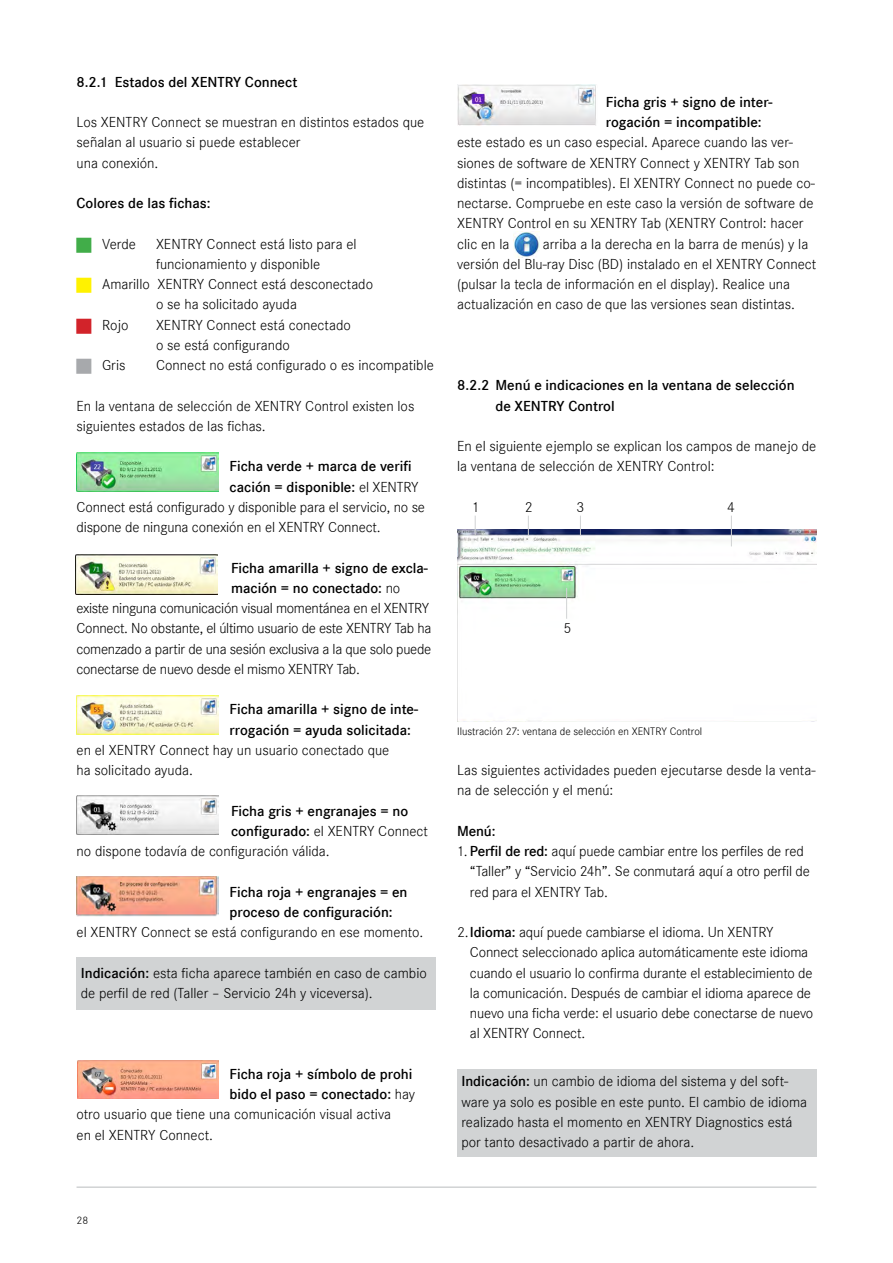
<style>
.page{position:relative;width:893px;height:1263px;background:#fff}
.page>*{position:absolute;margin:0;border:0;box-sizing:border-box;transform-origin:0 0}
.t1{font:15px/20.2px "Corporate S Ligh";color:#000}
.t2{font:600 15px/20.2px "Corporate S";color:#000}
.t3{font:15px/20.2px "Corporate S Ligh";letter-spacing:-.02em;color:#000}
.t4{font:11.25px "Corporate S Ligh";color:#000}
.s1{color:#41ad49}
.s2{color:#fff200}
.s3{color:#d2232a}
.s4{color:#a7a9ac}
.s5{font-family:"Corporate S Ligh";font-weight:400}
.s6{font-family:"Corporate S";font-weight:600}
</style>
<div class="page">
<hr style="left:77px;top:1186px;width:739px;height:2px;background:#d1d3d4">
<div style="left:457px;top:1069px;width:359px;height:88px;background:#d1d3d4"></div>
<img style="left:457px;top:530px;width:359px;height:192px">
<div style="left:76px;top:958px;width:360px;height:52px;background:#d1d3d4"></div>
<img style="left:76px;top:453px;width:143px;height:39px">
<img style="left:76px;top:555px;width:142px;height:39px">
<img style="left:76px;top:695px;width:143px;height:39px">
<img style="left:76px;top:796px;width:143px;height:39px">
<img style="left:76px;top:877px;width:143px;height:39px">
<img style="left:78px;top:1060px;width:141px;height:39px">
<img style="left:457px;top:84px;width:139px;height:41px">
<img style="left:513px;top:231px;width:26px;height:26px">
<svg style="left:475px;top:516px;width:1px;height:20px"></svg>
<svg style="left:528px;top:516px;width:1px;height:20px"></svg>
<svg style="left:580px;top:516px;width:1px;height:20px"></svg>
<hr style="left:731px;top:516px;width:1px;height:30px;background:#d1d3d4">
<hr style="left:566px;top:588px;width:1px;height:31px;background:#d1d3d4">
<p class="t2" style="left:77px;top:72px;width:222px">8.2.1 Estados del XENTRY Connect</p>
<p class="t1" style="left:77px;top:112px;width:349px">Los XENTRY Connect se muestran en distintos estados que señalan al usuario si puede establecer<br>una conexión.</p>
<p class="t2" style="left:77px;top:193px;width:136px">Colores de las fichas:</p>
<p class="t1" style="left:77px;top:234px;width:61px"><span class="s1">█</span> Verde</p>
<p class="t1" style="left:156px;top:234px;width:202px">XENTRY Connect está listo para el</p>
<p class="t1" style="left:156px;top:254px;width:166px">funcionamiento y disponible</p>
<p class="t1" style="left:77px;top:274px;width:298px"><span class="s2">█</span> Amarillo XENTRY Connect está desconectado</p>
<p class="t1" style="left:156px;top:294px;width:142px">o se ha solicitado ayuda</p>
<p class="t1" style="left:77px;top:315px;width:53px"><span class="s3">█</span> Rojo</p>
<p class="t1" style="left:156px;top:315px;width:196px">XENTRY Connect está conectado o se está configurando</p>
<p class="t1" style="left:77px;top:355px;width:50px"><span class="s4">█</span> Gris</p>
<p class="t1" style="left:156px;top:355px;width:279px">Connect no está configurado o es incompatible</p>
<p class="t1" style="left:77px;top:396px;width:339px">En la ventana de selección de XENTRY Control existen los siguientes estados de las fichas.</p>
<p class="t2" style="left:230px;top:456px;width:191px">Ficha verde + marca de verifi cación = disponible: <span class="s5">el XENTRY</span></p>
<p class="t1" style="left:77px;top:497px;width:350px">Connect está configurado y disponible para el servicio, no se dispone de ninguna conexión en el XENTRY Connect.</p>
<p class="t2" style="left:231px;top:558px;width:198px">Ficha amarilla + signo de excla&shy;mación = no conectado: <span class="s5">no</span></p>
<p class="t3" style="left:77px;top:598px;width:356px">existe ninguna comunicación visual momentánea en el XENTRY Connect. No obstante, el último usuario de este XENTRY Tab ha comenzado a partir de una sesión exclusiva a la que solo puede conectarse de nuevo desde el mismo XENTRY Tab.</p>
<p class="t2" style="left:230px;top:699px;width:190px">Ficha amarilla + signo de inte&shy;rrogación = ayuda solicitada:</p>
<p class="t1" style="left:77px;top:740px;width:314px">en el XENTRY Connect hay un usuario conectado que ha solicitado ayuda.</p>
<p class="t2" style="left:231px;top:801px;width:179px">Ficha gris + engranajes = no</p>
<p class="t1" style="left:77px;top:821px;width:353px;text-indent:155px"><span class="s6">configurado:</span> el XENTRY Connect no dispone todavía de configuración válida.</p>
<p class="t2" style="left:230px;top:882px;width:179px">Ficha roja + engranajes = en proceso de configuración:</p>
<p class="t1" style="left:77px;top:922px;width:348px">el XENTRY Connect se está configurando en ese momento.</p>
<p class="t1" style="left:81px;top:963px;width:348px"><span class="s6">Indicación:</span> esta ficha aparece también en caso de cambio de perfil de red (Taller – Servicio 24h y viceversa).</p>
<p class="t2" style="left:230px;top:1064px;width:187px">Ficha roja + símbolo de prohi bido el paso = conectado: <span class="s5">hay</span></p>
<p class="t1" style="left:77px;top:1104px;width:316px">otro usuario que tiene una comunicación visual activa en el XENTRY Connect.</p>
<p class="t2" style="left:606px;top:92px;width:168px">Ficha gris + signo de inter&shy;rogación = incompatible:</p>
<p class="t1" style="left:457px;top:132px;width:359px">este estado es un caso especial. Aparece cuando las ver&shy;siones de software de XENTRY Connect y XENTRY Tab son distintas (= incompatibles). El XENTRY Connect no puede co&shy;nectarse. Compruebe en este caso la versión de software de XENTRY Control en su XENTRY Tab (XENTRY Control: hacer clic en la</p>
<p class="t1" style="left:457px;top:234px;width:361px;text-indent:86px">arriba a la derecha en la barra de menús) y la versión del Blu-ray Disc (BD) instalado en el XENTRY Connect (pulsar la tecla de información en el display). Realice una actualización en caso de que las versiones sean distintas.</p>
<p class="t2" style="left:495px;top:375px;width:301px;text-indent:-38px">8.2.2 Menú e indicaciones en la ventana de selección de XENTRY Control</p>
<p class="t1" style="left:457px;top:436px;width:361px">En el siguiente ejemplo se explican los campos de manejo de la ventana de selección de XENTRY Control:</p>
<p class="t1" style="left:472px;top:497px;width:9px">1</p>
<p class="t1" style="left:525px;top:497px;width:9px">2</p>
<p class="t1" style="left:576px;top:497px;width:9px">3</p>
<p class="t1" style="left:727px;top:497px;width:9px">4</p>
<p class="t1" style="left:564px;top:618px;width:9px">5</p>
<p class="t4" style="left:457px;top:724px;width:247px">Ilustración 27: ventana de selección en XENTRY Control</p>
<p class="t1" style="left:457px;top:760px;width:360px">Las siguientes actividades pueden ejecutarse desde la venta&shy;na de selección y el menú:</p>
<p class="t2" style="left:457px;top:821px;width:40px">Menú:</p>
<p class="t1" style="left:470px;top:841px;width:342px;text-indent:-13px">1. <span class="s6">Perfil de red:</span> aquí puede cambiar entre los perfiles de red “Taller” y “Servicio 24h”. Se conmutará aquí a otro perfil de red para el XENTRY Tab.</p>
<p class="t1" style="left:470px;top:922px;width:345px;text-indent:-13px">2.<span class="s6">Idioma:</span> aquí puede cambiarse el idioma. Un XENTRY Connect seleccionado aplica automáticamente este idioma cuando el usuario lo confirma durante el establecimiento de la comunicación. Después de cambiar el idioma aparece de nuevo una ficha verde: el usuario debe conectarse de nuevo al XENTRY Connect.</p>
<p class="t1" style="left:461px;top:1071px;width:347px"><span class="s6">Indicación:</span> un cambio de idioma del sistema y del soft&shy;ware ya solo es posible en este punto. El cambio de idioma realizado hasta el momento en XENTRY Diagnostics está por tanto desactivado a partir de ahora.</p>
<p class="t4" style="left:77px;top:1214px;width:13px">28</p>
</div>
